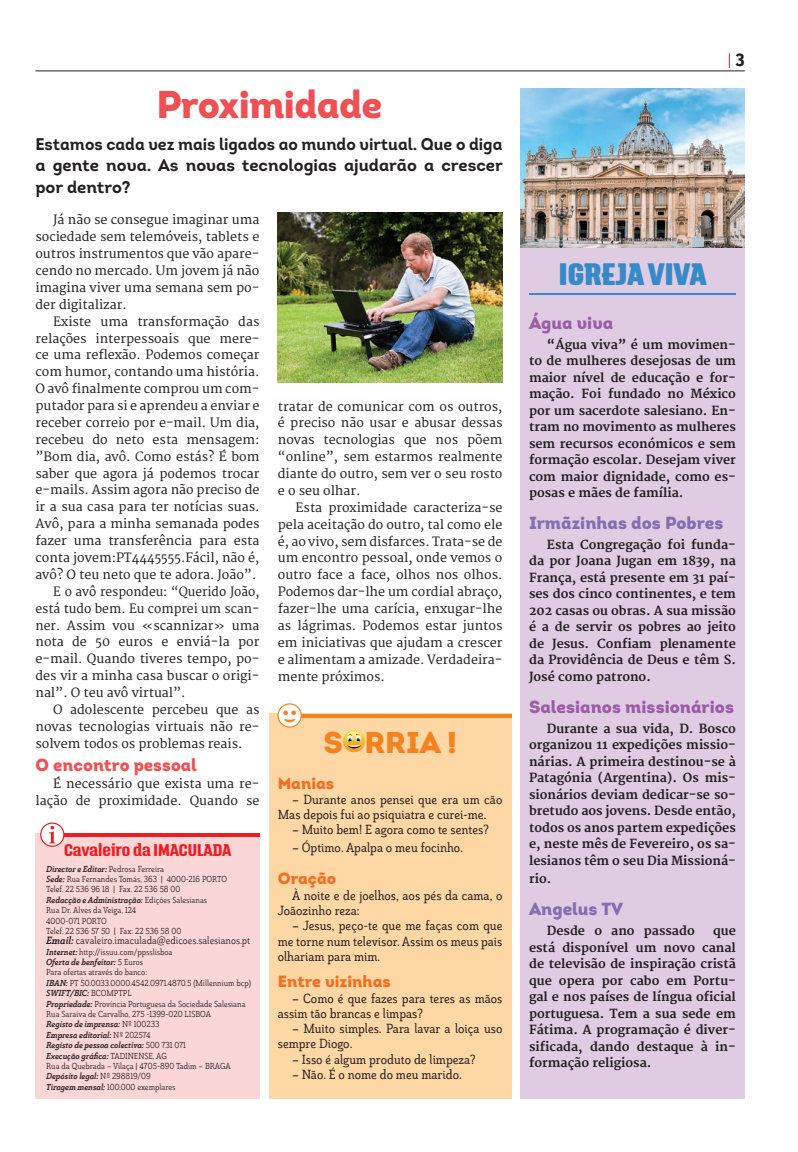
<style>
.page{position:relative;width:798px;height:1152px;background:#fff}
.page>*{position:absolute;margin:0;border:0;box-sizing:border-box;transform-origin:0 0}
.t1{font:38.75px "Intro Black Alt";letter-spacing:-.02em;color:#ef5053}
.t2{font:900 30px "Intro";color:#f58220}
.t3{font:900 27.5px "Triump";color:#378ac9}
.t4{font:17.5px "Intro Black Alt";color:#9a5da6}
.t5{font:17.5px "Intro Black Alt";color:#846eb1}
.t6{font:17.5px "Intro Black Alt";color:#ef5053}
.t7{font:17.5px "Grn D Con Bla";color:#231f20}
.t8{font:16.88px/21.2px "Intro Bold Alt";color:#231f20;text-align:justify;scale:.96 1}
.t9{font:16.25px "Intro Black Alt";color:#f36e21}
.t10{font:700 15px "Triump";color:#ee1d23}
.t11{font:13.12px/15.2px "Grn D Con Med";color:#231f20}
.t12{font:12.5px/16.9px "Merriweather";color:#231f20;text-align:justify}
.t13{font:12.5px "Merriweather";color:#231f20;scale:.96 1}
.t14{font:700 12.25px/16.5px "Merriweather";color:#231f20;text-align:justify}
.t15{font:10.5px "Grn D Con Reg";color:#231f20}
.t16{font:8.62px/10.4px "Grn D Con Reg";color:#231f20}
.t17{font:8.62px/10.4px "Grn D Con Bol It";color:#231f20}
.s1{font-family:"Grn D Con Reg"}
.s2{font-family:"Grn D Con Bol It"}
</style>
<div class="page">
<div style="left:269px;top:713px;width:242px;height:385px;background:#fed7a4"></div>
<svg style="left:302px;top:714px;width:209px;height:3px"></svg>
<svg style="left:278px;top:704px;width:23px;height:23px"></svg>
<div style="left:277px;top:703px;width:25px;height:24px;border:1px solid #f58220;border-radius:50%"></div>
<svg style="left:282px;top:710px;width:15px;height:12px"></svg>
<svg style="left:343px;top:730px;width:22px;height:22px"></svg>
<svg style="left:346px;top:731px;width:16px;height:17px"></svg>
<div style="left:520px;top:248px;width:224px;height:850px;background:#dfcce3"></div>
<div style="left:35px;top:833px;width:225px;height:265px;background:#fbd6d7"></div>
<hr style="left:35px;top:71px;width:709px;height:1px;background:#231f20">
<hr style="left:63px;top:833px;width:197px;height:3px;background:#ee1d23">
<svg style="left:41px;top:823px;width:23px;height:23px"></svg>
<div style="left:40px;top:822px;width:24px;height:25px;border:1px solid #ee1d23;border-radius:50%"></div>
<svg style="left:49px;top:826px;width:7px;height:17px"></svg>
<img style="left:520px;top:89px;width:224px;height:159px">
<hr style="left:529px;top:294px;width:206px;height:1px;background:#378ac9">
<svg style="left:728px;top:53px;width:1px;height:15px"></svg>
<img style="left:278px;top:213px;width:224px;height:170px">
<h1 class="t1" style="left:156px;top:79px;width:227px">Proximidade</h1>
<h3 class="t8" style="left:35px;top:133px;width:488px">Estamos cada vez mais ligados ao mundo virtual. Que o diga a gente nova. As novas tecnologias ajudarão a crescer por dentro?</h3>
<p class="t12" style="left:35px;top:212px;width:225px;text-indent:18px">Já não se consegue imaginar uma sociedade sem telemóveis, tablets e outros instrumentos que vão apare&shy;cendo no mercado. Um jovem já não imagina viver uma semana sem po&shy;der digitalizar.</p>
<p class="t12" style="left:53px;top:313px;width:208px">Existe uma transformação das</p>
<p class="t12" style="left:35px;top:330px;width:225px">relações interpessoais que mere-</p>
<p class="t12" style="left:35px;top:347px;width:225px">ce uma reflexão. Podemos começar</p>
<p class="t12" style="left:35px;top:364px;width:225px">com humor, contando uma história.</p>
<p class="t12" style="left:35px;top:381px;width:225px">O avô finalmente comprou um com-</p>
<p class="t12" style="left:35px;top:398px;width:225px">putador para si e aprendeu a enviar e</p>
<p class="t12" style="left:35px;top:414px;width:225px">receber correio por e-mail. Um dia,</p>
<p class="t12" style="left:35px;top:431px;width:225px">recebeu do neto esta mensagem:</p>
<p class="t12" style="left:35px;top:448px;width:225px">”Bom dia, avô. Como estás? É bom</p>
<p class="t12" style="left:35px;top:465px;width:225px">saber que agora já podemos trocar</p>
<p class="t12" style="left:35px;top:482px;width:225px">e-mails. Assim agora não preciso de</p>
<p class="t12" style="left:35px;top:499px;width:225px">ir a sua casa para ter notícias suas.</p>
<p class="t12" style="left:35px;top:516px;width:225px">Avô, para a minha semanada podes</p>
<p class="t12" style="left:35px;top:533px;width:225px">fazer uma transferência para esta</p>
<p class="t12" style="left:35px;top:549px;width:225px">conta jovem:PT4445555.Fácil, não é,</p>
<p class="t12" style="left:35px;top:566px;width:222px">avô? O teu neto que te adora. João”.</p>
<p class="t13" style="left:53px;top:584px;width:216px">E o avô respondeu: “Querido João,</p>
<p class="t12" style="left:35px;top:600px;width:225px">está tudo bem. Eu comprei um scan-</p>
<p class="t12" style="left:35px;top:617px;width:225px">ner. Assim vou «scannizar» uma</p>
<p class="t12" style="left:35px;top:634px;width:225px">nota de 50 euros e enviá-la por</p>
<p class="t12" style="left:35px;top:651px;width:225px">e-mail. Quando tiveres tempo, po-</p>
<p class="t12" style="left:35px;top:668px;width:225px">des vir a minha casa buscar o origi-</p>
<p class="t12" style="left:35px;top:684px;width:151px">nal”. O teu avô virtual”.</p>
<p class="t12" style="left:53px;top:701px;width:208px">O adolescente percebeu que as</p>
<p class="t12" style="left:35px;top:718px;width:225px">novas tecnologias virtuais não re-</p>
<p class="t12" style="left:35px;top:735px;width:208px">solvem todos os problemas reais.</p>
<h3 class="t6" style="left:35px;top:753px;width:163px">O encontro pessoal</h3>
<p class="t12" style="left:35px;top:775px;width:225px;text-align:right">É necessário que exista uma re&shy;lação de proximidade. Quando se</p>
<p class="t10" style="left:64px;top:839px;width:169px">Cavaleiro da IMACULADA</p>
<p class="t17" style="left:46px;top:864px;width:119px">Director e Editor: <span class="s1">Pedrosa Ferreira</span></p>
<p class="t16" style="left:46px;top:874px;width:182px"><span class="s2">Sede:</span> Rua Fernandes Tomás, 363 | 4000-216 PORTO<br>Telef. 22 536 96 18 | Fax. 22 536 58 00</p>
<p class="t17" style="left:46px;top:895px;width:162px">Redacção e Administração: <span class="s1">Edições Salesianas</span></p>
<p class="t16" style="left:46px;top:905px;width:136px">Rua Dr. Alves da Veiga, 124<br>4000-071 PORTO<br>Telef. 22 536 57 50 | Fax: 22 536 58 00</p>
<p class="t15" style="left:46px;top:934px;width:205px"><span class="s2">Email:</span> cavaleiro.imaculada@edicoes.salesianos.pt</p>
<p class="t16" style="left:46px;top:947px;width:128px"><span class="s2">Internet:</span> http://issuu.com/ppsslisboa</p>
<p class="t17" style="left:46px;top:957px;width:98px">Oferta de benfeitor: <span class="s1">5 Euros</span></p>
<p class="t16" style="left:46px;top:968px;width:206px">Para ofertas através do banco:<br><span class="s2">IBAN:</span> PT 50.0033.0000.4542.0971.4870.5 (Millennium bcp)</p>
<p class="t17" style="left:46px;top:988px;width:87px">SWIFT/BIC: <span class="s1">BCOMPTPL</span></p>
<p class="t16" style="left:46px;top:999px;width:201px"><span class="s2">Propriedade:</span> Província Portuguesa da Sociedade Salesiana<br>Rua Saraiva de Carvalho, 275 -1399-020 LISBOA</p>
<p class="t17" style="left:46px;top:1019px;width:141px">Registo de imprensa: <span class="s1">Nº 100233<br></span>Empresa editorial: <span class="s1">Nº 202574<br></span>Registo de pessoa colectiva: <span class="s1">500 731 071<br></span>Execução gráfica: <span class="s1">TADINENSE, AG</span></p>
<p class="t16" style="left:46px;top:1061px;width:186px">Rua da Quebrada – Vilaça | 4705-890 Tadim – BRAGA</p>
<p class="t17" style="left:46px;top:1071px;width:106px">Depósito legal: <span class="s1">Nº 298819/09</span></p>
<p class="t16" style="left:46px;top:1082px;width:131px"><span class="s2">Tiragem mensal:</span> 100.000 exemplares</p>
<p class="t12" style="left:278px;top:398px;width:226px">tratar de comunicar com os outros, é preciso não usar e abusar dessas novas tecnologias que nos põem “online”, sem estarmos realmente diante do outro, sem ver o seu rosto e o seu olhar.</p>
<p class="t12" style="left:278px;top:499px;width:226px;text-indent:18px">Esta proximidade caracteriza-se pela aceitação do outro, tal como ele é, ao vivo, sem disfarces. Trata-se de um encontro pessoal, onde vemos o outro face a face, olhos nos olhos.<br>Podemos dar-lhe um cordial abraço, fazer-lhe uma carícia, enxugar-lhe as lágrimas. Podemos estar juntos em iniciativas que ajudam a crescer e alimentam a amizade. Verdadeira&shy;mente próximos.</p>
<h2 class="t2" style="left:323px;top:722px;width:135px">S RRIA !</h2>
<h3 class="t9" style="left:278px;top:772px;width:58px">Manias</h3>
<p class="t11" style="left:278px;top:792px;width:226px;text-indent:14px">– Durante anos pensei que era um cão<br>Mas depois fui ao psiquiatra e curei-me.</p>
<p class="t11" style="left:292px;top:823px;width:198px">– Muito bem! E agora como te sentes?</p>
<p class="t11" style="left:292px;top:841px;width:172px">– Óptimo. Apalpa o meu focinho.</p>
<h3 class="t9" style="left:278px;top:868px;width:60px">Oração</h3>
<p class="t11" style="left:278px;top:888px;width:226px;text-indent:14px">À noite e de joelhos, aos pés da cama, o<br>Joãozinho reza:</p>
<p class="t11" style="left:278px;top:919px;width:226px;text-align:justify;text-indent:14px">– Jesus, peço-te que me faças com que me torne num televisor. Assim os meus pais olhariam para mim.</p>
<h3 class="t9" style="left:278px;top:971px;width:114px">Entre vizinhas</h3>
<p class="t11" style="left:278px;top:991px;width:226px;text-indent:14px">– Como é que fazes para teres as mãos assim tão brancas e limpas?</p>
<p class="t11" style="left:278px;top:1022px;width:226px;text-indent:14px">– Muito simples. Para lavar a loiça uso sempre Diogo.</p>
<p class="t11" style="left:292px;top:1052px;width:185px">– Isso é algum produto de limpeza?</p>
<p class="t11" style="left:292px;top:1067px;width:171px">– Não. É o nome do meu marido.</p>
<h3 class="t7" style="left:735px;top:49px;width:11px">3</h3>
<h3 class="t3" style="left:558px;top:254px;width:149px">IGREJA VIVA</h3>
<h3 class="t4" style="left:529px;top:311px;width:86px">Água viva</h3>
<p class="t14" style="left:529px;top:336px;width:208px;text-indent:18px">“Água viva” é um movimen&shy;to de mulheres desejosas de um maior nível de educação e for&shy;mação. Foi fundado no México por um sacerdote salesiano. En&shy;tram no movimento as mulheres sem recursos económicos e sem formação escolar. Desejam viver com maior dignidade, como es&shy;posas e mães de família.</p>
<h3 class="t5" style="left:529px;top:511px;width:196px">Irmãzinhas dos Pobres</h3>
<p class="t14" style="left:529px;top:537px;width:208px;text-indent:18px">Esta Congregação foi funda&shy;da por Joana Jugan em 1839, na França, está presente em 31 paí&shy;ses dos cinco continentes, e tem 202 casas ou obras. A sua missão é a de servir os pobres ao jeito de Jesus. Confiam plenamente da Providência de Deus e têm S.<br>José como patrono.</p>
<h3 class="t4" style="left:529px;top:695px;width:206px">Salesianos missionários</h3>
<p class="t14" style="left:529px;top:720px;width:208px;text-indent:18px">Durante a sua vida, D. Bosco organizou 11 expedições missio&shy;nárias. A primeira destinou-se à Patagónia (Argentina). Os mis&shy;sionários deviam dedicar-se so&shy;bretudo aos jovens. Desde então, todos os anos partem expedições e, neste mês de Fevereiro, os sa&shy;lesianos têm o seu Dia Missioná-</p>
<p class="t14" style="left:529px;top:870px;width:24px">rio.</p>
<h3 class="t5" style="left:529px;top:897px;width:95px">Angelus TV</h3>
<p class="t14" style="left:546px;top:923px;width:149px">Desde o ano passado</p>
<p class="t14" style="left:529px;top:923px;width:208px;text-indent:184px">que está disponível um novo canal de televisão de inspiração cristã que opera por cabo em Portu&shy;gal e nos países de língua oficial portuguesa. Tem a sua sede em Fátima. A programação é diver&shy;sificada, dando destaque à in&shy;formação religiosa.</p>
</div>
